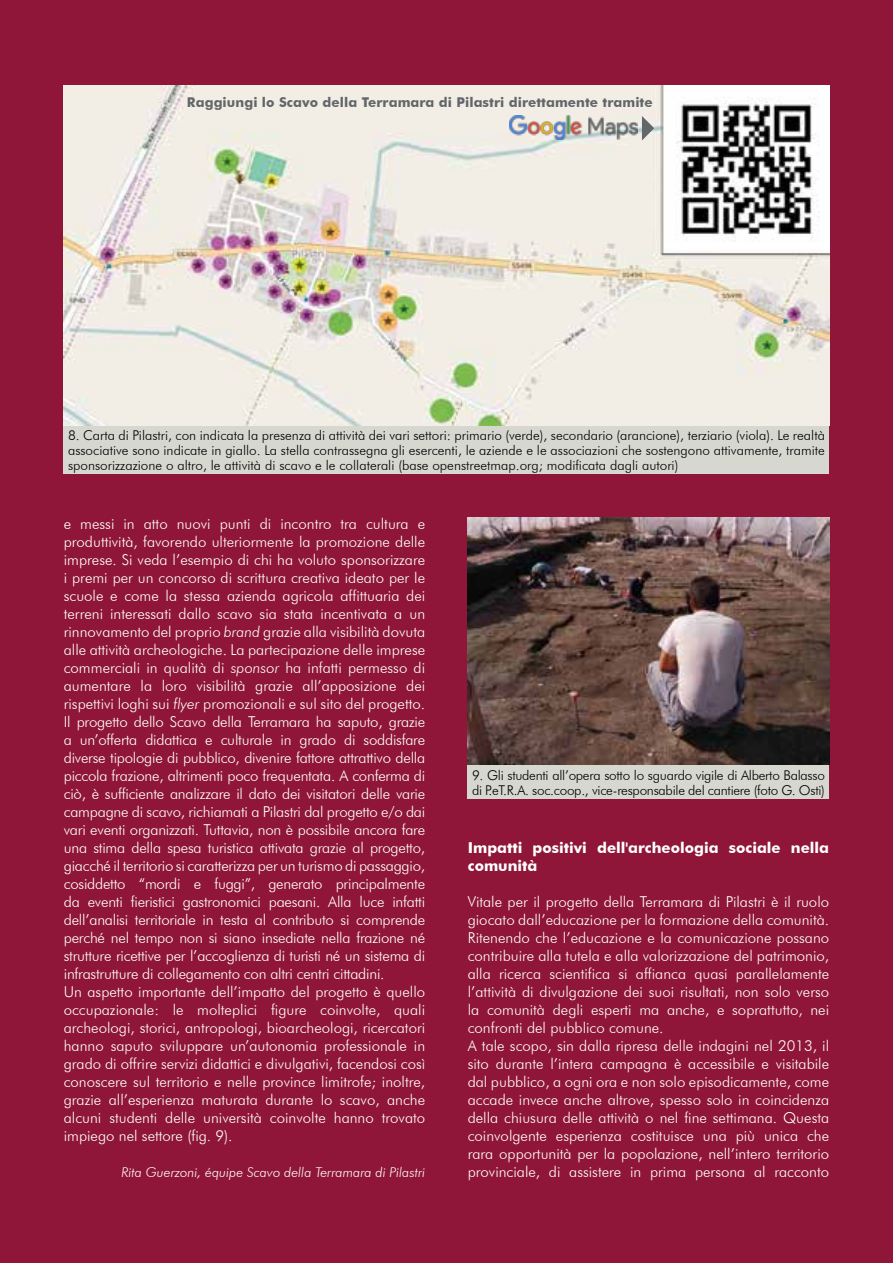
<style>
.page{position:relative;width:893px;height:1263px;background:#8f1638}
.page>*{position:absolute;margin:0;border:0;box-sizing:border-box;transform-origin:0 0}
.t1{font:300 15px/18px "Futura BT";color:#fff}
.t2{font:700 15px/18px "Futura BT";color:#fff}
.t3{font:300 13.5px/15px "Futura BT";letter-spacing:-.02em;color:#000;text-align:justify}
.t4{font:700 13.5px "Futura BT";letter-spacing:.005em;color:#63666a}
.t5{font:italic 300 13.5px "Futura BT";color:#fff}
.s1{font-style:italic}
</style>
<div class="page">
<div style="left:64px;top:425px;width:765px;height:49px;background:#d6d8d0"></div>
<img style="left:468px;top:517px;width:361px;height:248px">
<div style="left:468px;top:765px;width:361px;height:34px;background:#d6d8d0"></div>
<img style="left:64px;top:85px;width:765px;height:340px">
<img style="left:509px;top:116px;width:128px;height:24px">
<svg style="left:642px;top:116px;width:12px;height:24px"></svg>
<p class="t4" style="left:187px;top:94px;width:467px">Raggiungi lo Scavo della Terramara di Pilastri direttamente tramite</p>
<p class="t3" style="left:68px;top:427px;width:758px">8. Carta di Pilastri, con indicata la presenza di attività dei vari settori: primario (verde), secondario (arancione), terziario (viola). Le realtà associative sono indicate in giallo. La stella contrassegna gli esercenti, le aziende e le associazioni che sostengono attivamente, tramite sponsorizzazione o altro, le attività di scavo e le collaterali (base openstreetmap.org; modificata dagli autori)</p>
<p class="t1" style="left:64px;top:514px;width:363px">e messi in atto nuovi punti di incontro tra cultura e produttività, favorendo ulteriormente la promozione delle imprese. Si veda l’esempio di chi ha voluto sponsorizzare i premi per un concorso di scrittura creativa ideato per le scuole e come la stessa azienda agricola affittuaria dei terreni interessati dallo scavo sia stata incentivata a un rinnovamento del proprio <span class="s1">brand</span> grazie alla visibilità dovuta alle attività archeologiche. La partecipazione delle imprese commerciali in qualità di <span class="s1">sponsor</span> ha infatti permesso di aumentare la loro visibilità grazie all’apposizione dei rispettivi loghi sui <span class="s1">flyer</span> promozionali e sul sito del progetto.<br>Il progetto dello Scavo della Terramara ha saputo, grazie a un’offerta didattica e culturale in grado di soddisfare diverse tipologie di pubblico, divenire fattore attrattivo della piccola frazione, altrimenti poco frequentata. A conferma di ciò, è sufficiente analizzare il dato dei visitatori delle varie campagne di scavo, richiamati a Pilastri dal progetto e/o dai vari eventi organizzati. Tuttavia, non è possibile ancora fare una stima della spesa turistica attivata grazie al progetto, giacché il territorio si caratterizza per un turismo di passaggio, cosiddetto “mordi e fuggi”, generato principalmente da eventi fieristici gastronomici paesani. Alla luce infatti dell’analisi territoriale in testa al contributo si comprende perché nel tempo non si siano insediate nella frazione né strutture ricettive per l’accoglienza di turisti né un sistema di infrastrutture di collegamento con altri centri cittadini.<br>Un aspetto importante dell’impatto del progetto è quello occupazionale: le molteplici figure coinvolte, quali archeologi, storici, antropologi, bioarcheologi, ricercatori hanno saputo sviluppare un’autonomia professionale in grado di offrire servizi didattici e divulgativi, facendosi così conoscere sul territorio e nelle province limitrofe; inoltre, grazie all’esperienza maturata durante lo scavo, anche alcuni studenti delle università coinvolte hanno trovato impiego nel settore (fig. 9).</p>
<p class="t5" style="left:121px;top:1164px;width:305px">Rita Guerzoni, équipe Scavo della Terramara di Pilastri</p>
<p class="t3" style="left:472px;top:767px;width:354px">9. Gli studenti all’opera sotto lo sguardo vigile di Alberto Balasso di P.eT.R.A. soc.coop., vice-responsabile del cantiere (foto G. Osti)</p>
<p class="t2" style="left:468px;top:838px;width:363px">Impatti positivi dell'archeologia sociale nella comunità</p>
<p class="t1" style="left:468px;top:892px;width:363px">Vitale per il progetto della Terramara di Pilastri è il ruolo giocato dall’educazione per la formazione della comunità.<br>Ritenendo che l’educazione e la comunicazione possano contribuire alla tutela e alla valorizzazione del patrimonio, alla ricerca scientifica si affianca quasi parallelamente l’attività di divulgazione dei suoi risultati, non solo verso la comunità degli esperti ma anche, e soprattutto, nei confronti del pubblico comune.<br>A tale scopo, sin dalla ripresa delle indagini nel 2013, il sito durante l’intera campagna è accessibile e visitabile dal pubblico, a ogni ora e non solo episodicamente, come accade invece anche altrove, spesso solo in coincidenza della chiusura delle attività o nel fine settimana. Questa coinvolgente esperienza costituisce una più unica che rara opportunità per la popolazione, nell’intero territorio provinciale, di assistere in prima persona al racconto</p>
</div>
